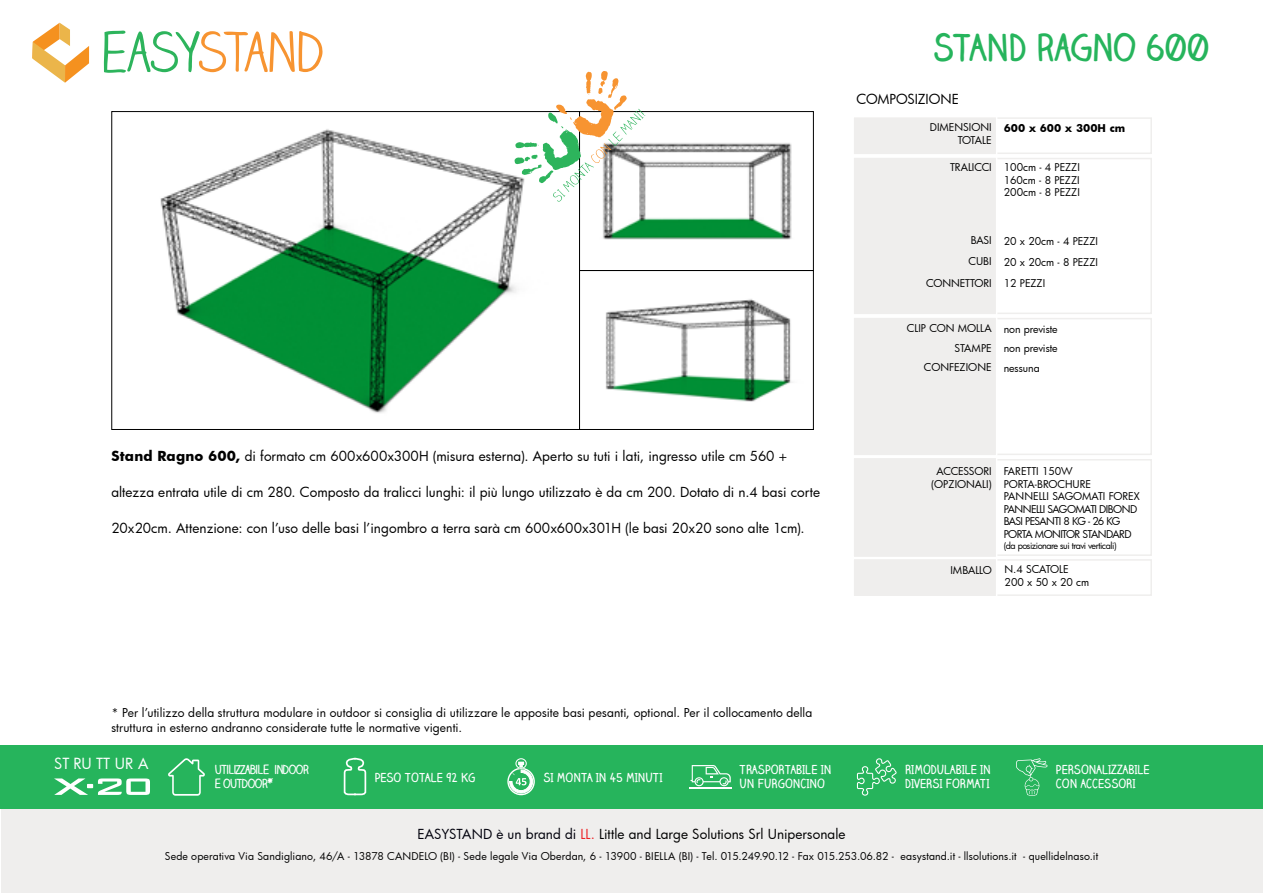
<style>
.page{position:relative;width:1263px;height:893px;background:#fff}
.page>*{position:absolute;margin:0;border:0;box-sizing:border-box;transform-origin:0 0}
.t1{font:54px "Claire Hand";letter-spacing:-.025em;color:#f79431}
.t2{font:700 36px "Claire Hand";letter-spacing:-.005em;color:#26b45c}
.t3{font:15px "Futura";color:#fff}
.t4{font:13.5px "Futura";color:#000}
.t5{font:12px/14.4px "Futura";letter-spacing:.01em;color:#000}
.t6{font:700 12px/14.4px "Claire Hand";color:#fff}
.t7{font:700 12px/14.4px "Claire Hand";letter-spacing:-.05em;color:#fff}
.t8{font:10.5px "Futura";color:#000}
.t9{font:10.5px "Futura";letter-spacing:-.05em;color:#000}
.t10{font:10.5px "Futura";letter-spacing:-.06em;color:#000}
.t11{font:10.5px "Futura";letter-spacing:-.08em;color:#000}
.t12{font:700 10.5px "Futura";color:#000}
.t13{font:10.5px "Futura";letter-spacing:-.02em;color:#000}
.t14{font:9px "Futura";letter-spacing:-.05em;color:#000}
.s1{color:#2db45c}
.s2{font-weight:700}
.s3{color:#00000b}
.s4{color:#ed2124}
</style>
<div class="page">
<svg style="left:32px;top:23px;width:57px;height:60px"></svg>
<div style="left:1px;top:808px;width:1262px;height:85px;background:#efeeed"></div>
<img style="left:605px;top:299px;width:187px;height:103px">
<div style="left:579px;top:270px;width:235px;height:160px;border:1px solid #000"></div>
<img style="left:603px;top:143px;width:189px;height:97px">
<div style="left:579px;top:111px;width:235px;height:160px;border:1px solid #000"></div>
<img style="left:160px;top:129px;width:362px;height:284px">
<div style="left:0;top:745px;width:1263px;height:63px;background:#26b45c"></div>
<svg style="left:54px;top:778px;width:96px;height:17px"></svg>
<svg style="left:856px;top:758px;width:41px;height:38px"></svg>
<svg style="left:1016px;top:758px;width:31px;height:38px"></svg>
<hr style="left:694px;top:787px;width:38px;height:1px;background:#fff">
<svg style="left:689px;top:765px;width:42px;height:23px"></svg>
<svg style="left:168px;top:758px;width:37px;height:38px"></svg>
<svg style="left:343px;top:758px;width:24px;height:38px"></svg>
<svg style="left:507px;top:758px;width:28px;height:37px"></svg>
<div style="left:853px;top:158px;width:299px;height:156px;border:2px solid #efeeed"></div>
<div style="left:853px;top:318px;width:299px;height:137px;border:2px solid #efeeed"></div>
<div style="left:853px;top:117px;width:299px;height:37px;border:2px solid #efeeed"></div>
<div style="left:853px;top:559px;width:299px;height:37px;border:2px solid #efeeed"></div>
<div style="left:853px;top:459px;width:299px;height:97px;border:2px solid #efeeed"></div>
<div style="left:853px;top:117px;width:145px;height:479px;background:#efeeed"></div>
<svg style="left:514px;top:71px;width:131px;height:131px"></svg>
<h1 class="t1" style="left:101px;top:18px;width:225px"><span class="s1">EASY</span>STAND</h1>
<p class="t4" style="left:111px;top:447px;width:677px"><span class="s2">Stand Ragno 600,</span> di formato cm 600x600x300H (misura esterna). Aperto su tuti i lati, ingresso utile cm 560 +</p>
<p class="t4" style="left:111px;top:483px;width:710px">altezza entrata utile di cm 280. Composto da tralicci lunghi: il più lungo utilizzato è da cm 200. Dotato di n.4 basi corte</p>
<p class="t4" style="left:111px;top:519px;width:695px">20x20cm. Attenzione: con l’uso delle basi l’ingombro a terra sarà cm 600x600x301H (le basi 20x20 sono alte 1cm).</p>
<p class="t2" style="left:933px;top:23px;width:278px">STAND RAGNO 600</p>
<p class="t4" style="left:856px;top:90px;width:104px">COMPOSIZIONE</p>
<p class="t8" style="left:930px;top:120px;width:63px">DIMENSIONI</p>
<p class="t8" style="left:958px;top:133px;width:36px">TOTALE</p>
<p class="t8" style="left:950px;top:160px;width:43px">TRALICCI</p>
<p class="t12" style="left:1004px;top:121px;width:123px">600 x 600 x 300H cm</p>
<p class="t8" style="left:1004px;top:160px;width:78px">100cm - 4 PEZZI</p>
<p class="t8" style="left:1004px;top:173px;width:77px">160cm - 8 PEZZI</p>
<p class="t8" style="left:1004px;top:185px;width:78px">200cm - 8 PEZZI</p>
<p class="t8" style="left:971px;top:233px;width:22px">BASI</p>
<p class="t8" style="left:926px;top:276px;width:67px">CONNETTORI</p>
<p class="t8" style="left:968px;top:254px;width:25px">CUBI</p>
<p class="t8" style="left:1004px;top:234px;width:96px">20 x 20cm - 4 PEZZI</p>
<p class="t8" style="left:1004px;top:255px;width:96px">20 x 20cm - 8 PEZZI</p>
<p class="t8" style="left:1004px;top:276px;width:43px">12 PEZZI</p>
<p class="t8" style="left:907px;top:321px;width:86px">CLIP CON MOLLA</p>
<p class="t8" style="left:954px;top:341px;width:39px">STAMPE</p>
<p class="t8" style="left:1004px;top:322px;width:56px">non previste</p>
<p class="t8" style="left:1004px;top:341px;width:56px">non previste</p>
<p class="t8" style="left:924px;top:360px;width:69px">CONFEZIONE</p>
<p class="t8" style="left:1004px;top:361px;width:38px">nessuna</p>
<p class="t13" style="left:936px;top:464px;width:57px">ACCESSORI</p>
<p class="t8" style="left:931px;top:477px;width:62px">(OPZIONALI)</p>
<p class="t8" style="left:1004px;top:464px;width:70px">FARETTI 150W</p>
<p class="t8" style="left:1004px;top:477px;width:89px">PORTA-BROCHURE</p>
<p class="t8" style="left:1004px;top:489px;width:137px">PANNELLI SAGOMATI FOREX</p>
<p class="t9" style="left:1004px;top:502px;width:135px">PANNELLI SAGOMATI DIBOND</p>
<p class="t11" style="left:1004px;top:514px;width:118px">BASI PESANTI 8 KG - 26 KG</p>
<p class="t10" style="left:1004px;top:527px;width:129px">PORTA MONITOR STANDARD</p>
<p class="t14" style="left:1004px;top:539px;width:114px">(da posizionare sui travi verticali)</p>
<p class="t8" style="left:950px;top:563px;width:43px">IMBALLO</p>
<p class="t8" style="left:1005px;top:562px;width:66px">N.4 SCATOLE</p>
<p class="t8" style="left:1005px;top:575px;width:86px">200 x 50 x 20 cm</p>
<p class="t5" style="left:111px;top:705px;width:702px">* Per l’utilizzo della struttura modulare in outdoor si consiglia di utilizzare le apposite basi pesanti, optional. Per il collocamento della struttura in esterno andranno considerate tutte le normative vigenti.</p>
<p class="t6" style="left:375px;top:770px;width:102px">PESO TOTALE 92 KG</p>
<p class="t6" style="left:543px;top:770px;width:121px">SI MONTA IN 45 MINUTI</p>
<h3 class="t3" style="left:54px;top:753px;width:96px">ST RU TT UR A</h3>
<p class="t7" style="left:215px;top:762px;width:96px">UTILIZZABILE INDOOR<br>E OUTDOOR*</p>
<p class="t6" style="left:739px;top:762px;width:93px">TRASPORTABILE IN<br>UN FURGONCINO</p>
<p class="t6" style="left:905px;top:762px;width:87px">RIMODULABILE IN<br>DIVERSI FORMATI</p>
<p class="t6" style="left:1056px;top:762px;width:95px">PERSONALIZZABILE<br>CON ACCESSORI</p>
<p class="t4" style="left:417px;top:824px;width:429px"><span class="s3">EASYSTAND è un brand di</span> <span class="s4">LL.</span> Little and Large Solutions Srl Unipersonale</p>
<p class="t8" style="left:165px;top:849px;width:935px">Sede operativa Via Sandigliano, 46/A - 13878 CANDELO (BI) - Sede legale Via Oberdan, 6 - 13900 - BIELLA (BI) - Tel. 015.249.90.12 - Fax 015.253.06.82 - easystand.it - llsolutions.it - quellidelnaso.it</p>
</div>
